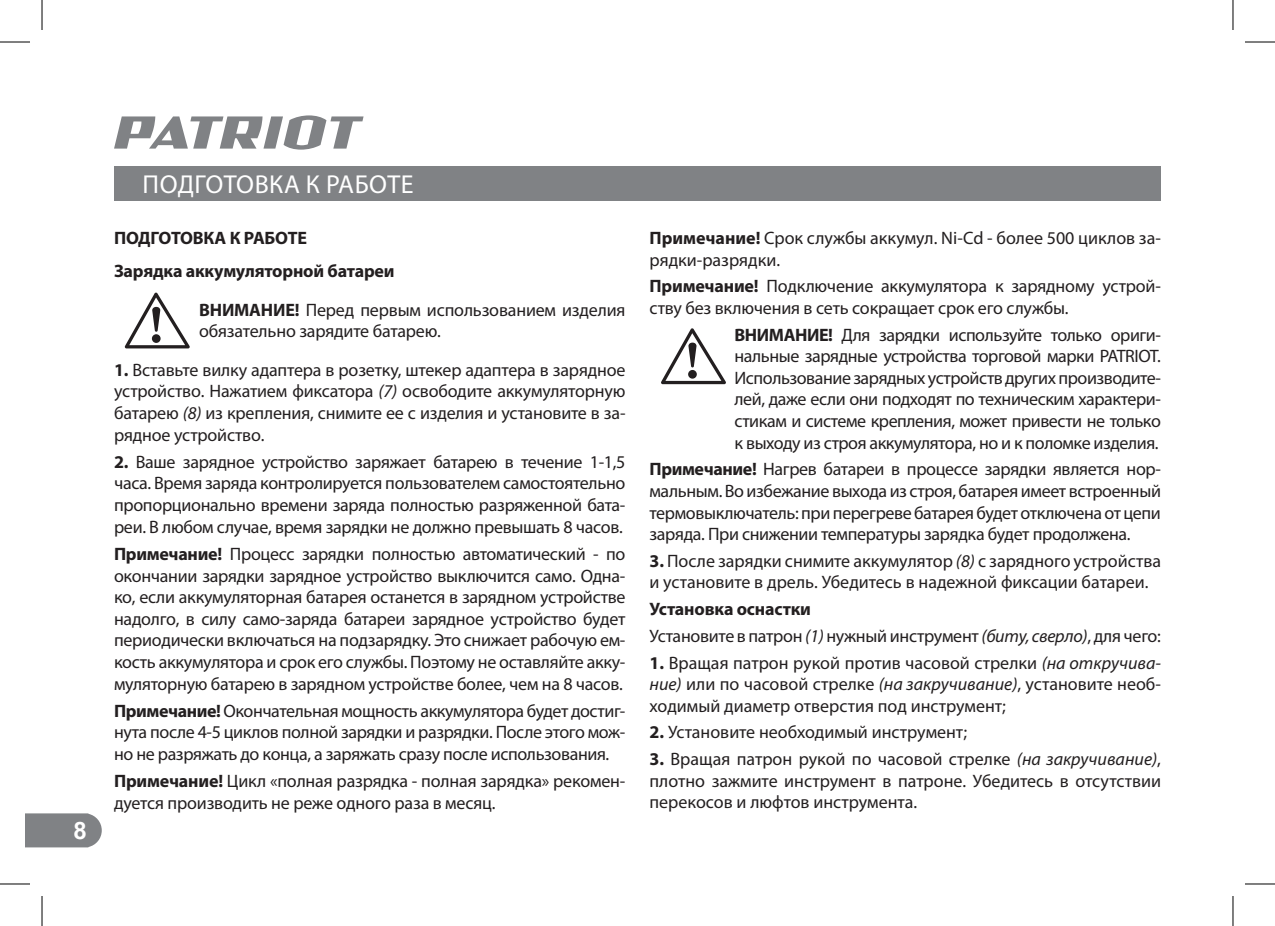
<style>
.page{position:relative;width:1275px;height:926px;background:#fff}
.page>*{position:absolute;margin:0;border:0;box-sizing:border-box;transform-origin:0 0}
.t1{font:26px "Myriad Pro";letter-spacing:.015em;color:#fff}
.t2{font:700 24px "Arial";color:#fff}
.t3{font:18px/21.6px "Myriad Pro";letter-spacing:-.01em;color:#231f20;text-align:justify}
.t4{font:700 18px/33px "Myriad Pro";letter-spacing:-.01em;color:#231f20}
.s1{font-weight:700}
.s2{font-style:italic}
</style>
<div class="page">
<svg style="left:25px;top:813px;width:77px;height:34px"></svg>
<svg style="left:114px;top:115px;width:249px;height:35px"></svg>
<div style="left:114px;top:166px;width:1047px;height:34px;background:#808285"></div>
<svg style="left:124px;top:292px;width:66px;height:56px"></svg>
<svg style="left:661px;top:328px;width:65px;height:56px"></svg>
<hr style="left:0;top:42px;width:30px;height:1px;background:#000">
<hr style="left:1245px;top:42px;width:30px;height:1px;background:#000">
<hr style="left:0;top:884px;width:30px;height:1px;background:#000">
<hr style="left:1245px;top:884px;width:30px;height:1px;background:#000">
<hr style="left:42px;top:0;width:1px;height:30px;background:#000">
<hr style="left:42px;top:896px;width:1px;height:30px;background:#000">
<hr style="left:1232px;top:0;width:1px;height:30px;background:#000">
<hr style="left:1232px;top:896px;width:1px;height:30px;background:#000">
<h2 class="t2" style="left:73px;top:815px;width:15px">8</h2>
<h1 class="t1" style="left:143px;top:168px;width:272px">ПОДГОТОВКА К РАБОТЕ</h1>
<p class="t4" style="left:114px;top:222px;width:282px">ПОДГОТОВКА К РАБОТЕ<br>Зарядка аккумуляторной батареи</p>
<p class="t3" style="left:199px;top:298px;width:428px"><span class="s1">ВНИМАНИЕ!</span> Перед первым использованием изделия обязательно зарядите батарею.</p>
<p class="t3" style="left:114px;top:359px;width:513px"><span class="s1">1.</span> Bставьтe вилку адаптера в розетку, штекер адаптера в зарядное устройство. Нажатием фиксатора <span class="s2">(7)</span> освободите аккумуляторную батарею <span class="s2">(8)</span> из крепления, снимите ее с изделия и установите в за&shy;рядное устройство.</p>
<p class="t3" style="left:114px;top:451px;width:513px"><span class="s1">2.</span> Ваше зарядное устройство заряжает батарею в течение 1-1,5 часа. Время заряда контролируется пользователем самостоятельно пропорционально времени заряда полностью разряженной бата&shy;реи. В любом случае, время зарядки не должно превышать 8 часов.</p>
<p class="t3" style="left:114px;top:543px;width:513px"><span class="s1">Примечание!</span> Процесс зарядки полностью автоматический - по окончании зарядки зарядное устройство выключится само. Одна&shy;ко, если аккумуляторная батарея останется в зарядном устройстве надолго, в силу само-заряда батареи зарядное устройство будет периодически включаться на подзарядку. Это снижает рабочую ем&shy;кость аккумулятора и срок его службы. Поэтому не оставляйте акку&shy;муляторную батарею в зарядном устройстве более, чем на 8 часов.</p>
<p class="t3" style="left:114px;top:700px;width:513px"><span class="s1">Примечание!</span> Окончательная мощность аккумулятора будет достиг&shy;нута после 4-5 циклов полной зарядки и разрядки. После этого мож&shy;но не разряжать до конца, а заряжать сразу после использования.</p>
<p class="t3" style="left:114px;top:770px;width:513px"><span class="s1">Примечание!</span> Цикл «полная разрядка - полная зарядка» рекомен&shy;дуется производить не реже одного раза в месяц.</p>
<p class="t3" style="left:649px;top:227px;width:513px"><span class="s1">Примечание!</span> Срок службы аккумул. Ni-Cd - более 500 циклов за&shy;рядки-разрядки.</p>
<p class="t3" style="left:649px;top:275px;width:513px"><span class="s1">Примечание!</span> Подключение аккумулятора к зарядному устрой&shy;ству без включения в сеть сокращает срок его службы.</p>
<p class="t3" style="left:734px;top:323px;width:428px"><span class="s1">ВНИМАНИЕ!</span> Для зарядки используйте только ориги&shy;нальные зарядные устройства торговой марки PATRIOT.<br>Использование зарядных устройств других производите&shy;лей, даже если они подходят по техническим характери&shy;стикам и системе крепления, может привести не только к выходу из строя аккумулятора, но и к поломке изделия.</p>
<p class="t3" style="left:649px;top:458px;width:513px"><span class="s1">Примечание!</span> Нагрев батареи в процессе зарядки является нор&shy;мальным. Во избежание выхода из строя, батарея имеет встроенный термовыключатель: при перегреве батарея будет отключена от цепи заряда. При снижении температуры зарядка будет продолжена.</p>
<p class="t3" style="left:649px;top:550px;width:513px"><span class="s1">3.</span> После зарядки снимите аккумулятор <span class="s2">(8)</span> с зарядного устройства и установите в дрель. Убедитесь в надежной фиксации батареи.</p>
<p class="t3" style="left:649px;top:595px;width:513px;line-height:26.6px"><span class="s1">Установка оснастки<br></span>Установите в патрон <span class="s2">(1)</span> нужный инструмент <span class="s2">(биту, сверло)</span>, для чего:</p>
<p class="t3" style="left:649px;top:651px;width:513px"><span class="s1">1.</span> Вращая патрон рукой против часовой стрелки <span class="s2">(на откручива&shy;ние)</span> или по часовой стрелке <span class="s2">(на закручивание)</span>, установите необ&shy;ходимый диаметр отверстия под инструмент;</p>
<p class="t3" style="left:649px;top:721px;width:319px"><span class="s1">2.</span> Установите необходимый инструмент;</p>
<p class="t3" style="left:649px;top:748px;width:513px"><span class="s1">3.</span> Вращая патрон рукой по часовой стрелке <span class="s2">(на закручивание)</span>, плотно зажмите инструмент в патроне. Убедитесь в отсутствии перекосов и люфтов инструмента.</p>
</div>
